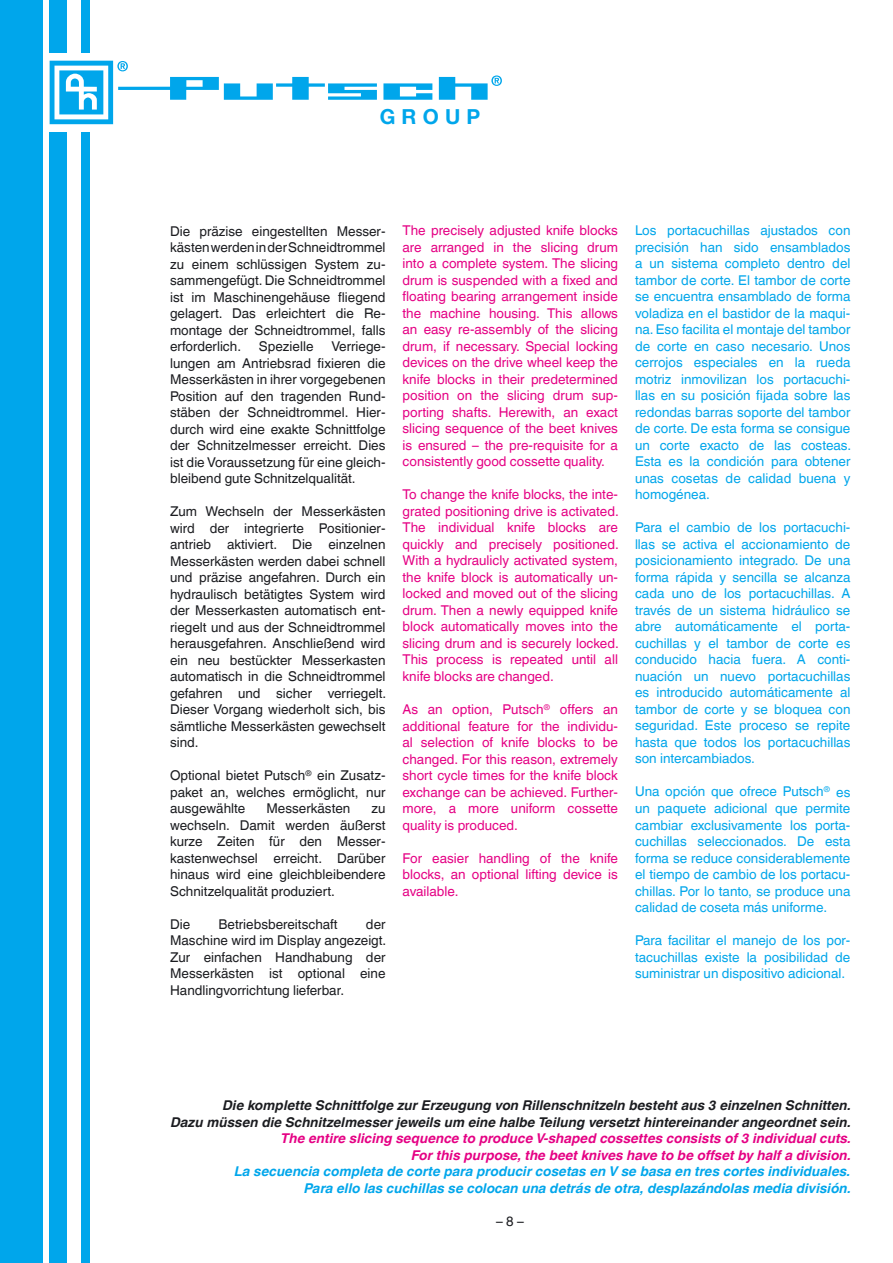
<style>
.page{position:relative;width:893px;height:1263px;background:#fff}
.page>*{position:absolute;margin:0;border:0;box-sizing:border-box;transform-origin:0 0}
.t1{font:700 20.7px "Helvetica Neue";letter-spacing:.3em;color:#00a6eb}
.t2{font:13.5px/16.5px "Helvetica Linotype";color:#1b1c20;text-align:justify}
.t3{font:13.5px/16.5px "Helvetica Linotype";color:#00a6eb;text-align:justify}
.t4{font:13.5px/16.5px "Helvetica Linotype";color:#e50084;text-align:justify}
.t5{font:italic 700 13.5px/16.5px "Helvetica Linotype";color:#1b1c20;text-align:right}
.t6{font:italic 700 13.5px/16.5px "Helvetica Linotype";color:#00a6eb;text-align:right}
.t7{font:italic 700 13.5px/16.5px "Helvetica Linotype";color:#e50084;text-align:right}
</style>
<div class="page">
<div style="left:0;top:0;width:42px;height:1263px;background:#00a6eb"></div>
<div style="left:49px;top:133px;width:17px;height:1130px;background:#00a6eb"></div>
<div style="left:81px;top:133px;width:9px;height:1130px;background:#00a6eb"></div>
<svg style="left:383px;top:83px;width:49px;height:17px"></svg>
<svg style="left:50px;top:61px;width:327px;height:63px"></svg>
<svg style="left:439px;top:75px;width:63px;height:25px"></svg>
<div style="left:49px;top:0;width:18px;height:53px;background:#00a6eb"></div>
<div style="left:81px;top:0;width:9px;height:53px;background:#00a6eb"></div>
<h1 class="t1" style="left:380px;top:104px;width:102px">GROUP</h1>
<p class="t2" style="left:170px;top:223px;width:217px">Die präzise eingestellten Messer&shy;kästen werden in der Schneidtrommel zu einem schlüssigen System zu&shy;sammengefügt. Die Schneidtrommel ist im Maschinengehäuse fliegend gelagert. Das erleichtert die Re&shy;montage der Schneidtrommel, falls erforderlich.</p>
<p class="t2" style="left:259px;top:338px;width:56px">Spezielle</p>
<p class="t2" style="left:170px;top:338px;width:217px;text-indent:161px">Verriege&shy;lungen am Antriebsrad fixieren die Messerkästen in ihrer vorgegebenen Position auf den tragenden Rund&shy;stäben der Schneidtrommel. Hier&shy;durch wird eine exakte Schnittfolge der Schnitzelmesser erreicht. Dies ist die Voraussetzung für eine gleich&shy;bleibend gute Schnitzelqualität.</p>
<p class="t2" style="left:170px;top:503px;width:218px;text-align:left">Zum Wechseln der Messerkästen wird der integrierte Positionier&shy;antrieb aktiviert. Die einzelnen<br>Messerkästen werden dabei schnell und präzise angefahren. Durch ein hydraulisch betätigtes System wird der Messerkasten automatisch ent&shy;riegelt und aus der Schneidtrommel herausgefahren. Anschließend wird ein neu bestückter Messerkasten automatisch in die Schneidtrommel gefahren und sicher verriegelt.<br>Dieser Vorgang wiederholt sich, bis sämtliche Messerkästen gewechselt sind.</p>
<p class="t2" style="left:170px;top:767px;width:217px">Optional bietet Putsch<sup>®</sup> ein Zusatz&shy;paket an, welches ermöglicht, nur ausgewählte</p>
<p class="t2" style="left:266px;top:800px;width:85px">Messerkästen</p>
<p class="t2" style="left:170px;top:800px;width:217px;text-indent:201px">zu wechseln. Damit werden äußerst kurze Zeiten für den Messer&shy;kastenwechsel erreicht. Darüber hinaus wird eine gleichbleibendere Schnitzelqualität produziert.</p>
<p class="t2" style="left:170px;top:916px;width:22px">Die</p>
<p class="t2" style="left:219px;top:916px;width:121px">Betriebsbereitschaft</p>
<p class="t2" style="left:170px;top:916px;width:218px;text-indent:196px">der Maschine wird im Display angezeigt.<br>Zur einfachen Handhabung der Messerkästen ist optional eine Handlingvorrichtung lieferbar.</p>
<p class="t4" style="left:403px;top:223px;width:217px">The precisely adjusted knife blocks are arranged in the slicing drum into a complete system. The slicing drum is suspended with a fixed and floating bearing arrangement inside the machine housing. This allows an easy re-assembly of the slicing drum, if necessary. Special locking devices on the drive wheel keep the knife blocks in their predetermined position on the slicing drum sup&shy;porting shafts. Herewith, an exact slicing sequence of the beet knives is ensured – the pre-requisite for a consistently good cossette quality.</p>
<p class="t4" style="left:403px;top:487px;width:218px">To change the knife blocks, the inte&shy;grated positioning drive is activated.<br>The individual knife blocks are quickly and precisely positioned.<br>With a hydraulicly activated system, the knife block is automatically un&shy;locked and moved out of the slicing drum. Then a newly equipped knife block automatically moves into the slicing drum and is securely locked.<br>This process is repeated until all knife blocks are changed.</p>
<p class="t4" style="left:403px;top:701px;width:217px">As an option, Putsch<sup>®</sup> offers an additional feature for the individu&shy;al selection of knife blocks to be changed. For this reason, extremely short cycle times for the knife block exchange can be achieved. Further&shy;more, a more uniform cossette quality is produced.</p>
<p class="t4" style="left:403px;top:850px;width:217px">For easier handling of the knife blocks, an optional lifting device is available.</p>
<p class="t3" style="left:635px;top:223px;width:218px">Los portacuchillas ajustados con precisión han sido ensamblados a un sistema completo dentro del tambor de corte. El tambor de corte se encuentra ensamblado de forma voladiza en el bastidor de la maqui&shy;na. Eso facilita el montaje del tambor de corte en caso necesario. Unos cerrojos especiales en la rueda motriz inmovilizan los portacuchi&shy;llas en su posición fijada sobre las redondas barras soporte del tambor de corte. De esta forma se consigue un corte exacto de las costeas.<br>Esta es la condición para obtener unas cosetas de calidad buena y homogénea.</p>
<p class="t3" style="left:635px;top:519px;width:217px">Para el cambio de los portacuchi&shy;llas se activa el accionamiento de posicionamiento integrado. De una forma rápida y sencilla se alcanza cada uno de los portacuchillas. A través de un sistema hidráulico se abre automáticamente el porta&shy;cuchillas y el tambor de corte es conducido hacia fuera. A conti&shy;nuación un nuevo portacuchillas es introducido automáticamente al tambor de corte y se bloquea con seguridad. Este proceso se repite hasta que todos los portacuchillas son intercambiados.</p>
<p class="t3" style="left:635px;top:783px;width:217px">Una opción que ofrece Putsch<sup>®</sup> es un paquete adicional que permite cambiar exclusivamente los porta&shy;cuchillas seleccionados. De esta forma se reduce considerablemente el tiempo de cambio de los portacu&shy;chillas. Por lo tanto, se produce una calidad de coseta más uniforme.</p>
<p class="t3" style="left:635px;top:932px;width:217px">Para facilitar el manejo de los por&shy;tacuchillas existe la posibilidad de suministrar un dispositivo adicional.</p>
<p class="t5" style="left:171px;top:1097px;width:682px">Die komplette Schnittfolge zur Erzeugung von Rillenschnitzeln besteht aus 3 einzelnen Schnitten.<br>Dazu müssen die Schnitzelmesser jeweils um eine halbe Teilung versetzt hintereinander angeordnet sein.</p>
<p class="t7" style="left:281px;top:1130px;width:572px">The entire slicing sequence to produce V-shaped cossettes consists of 3 individual cuts.<br>For this purpose, the beet knives have to be offset by half a division.</p>
<p class="t6" style="left:235px;top:1163px;width:618px">La secuencia completa de corte para producir cosetas en V se basa en tres cortes individuales.<br>Para ello las cuchillas se colocan una detrás de otra, desplazándolas media división.</p>
<p class="t2" style="left:496px;top:1213px;width:29px">– 8 –</p>
</div>
